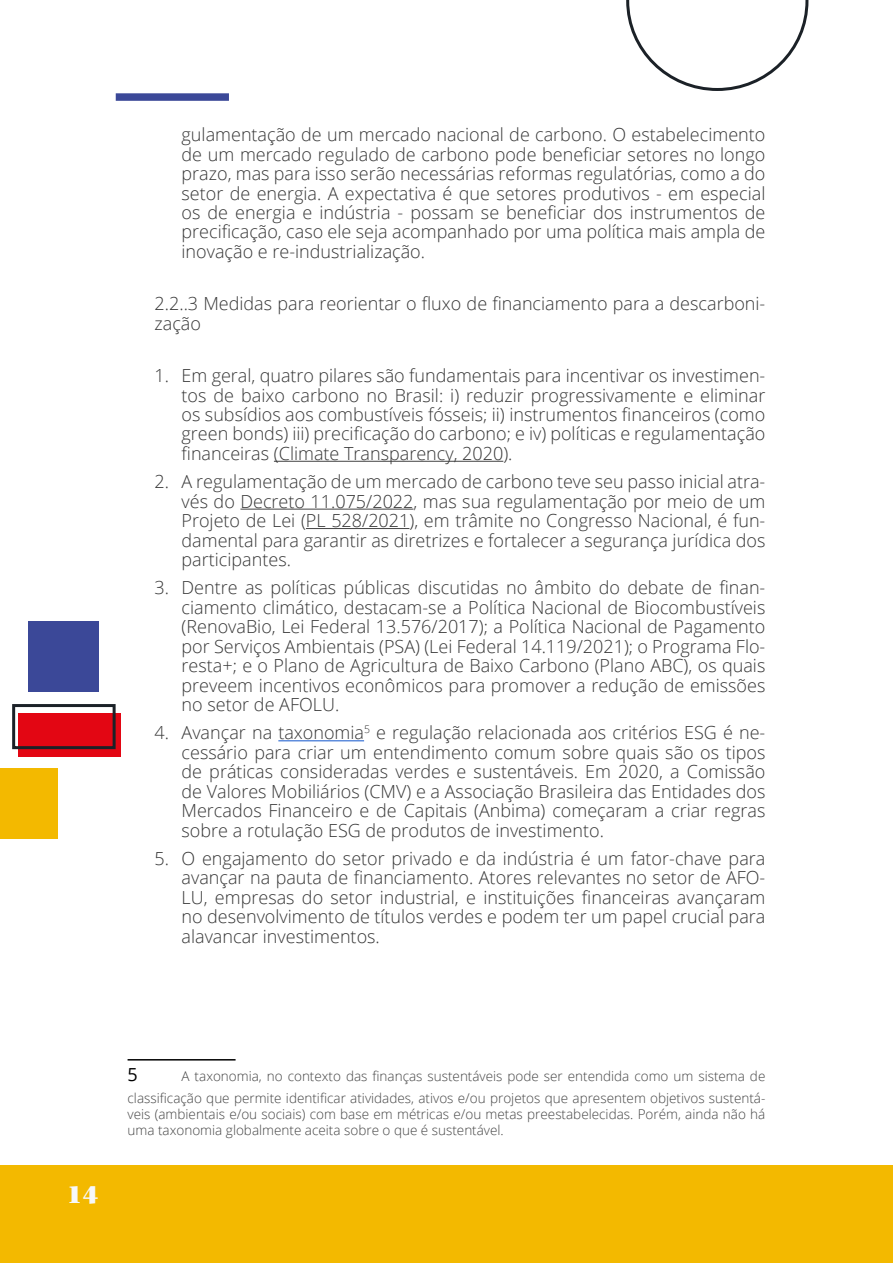
<style>
.page{position:relative;width:893px;height:1263px;background:#fff}
.page>*{position:absolute;margin:0;border:0;box-sizing:border-box;transform-origin:0 0}
.t1{font:27px "Utopia Std Black Headline";color:#f7f8fa}
.t2{font:300 18px/19.4px "Open Sans";color:#363636;text-align:justify}
.t3{font:18px "Open Sans";color:#000}
.t4{font:300 13.5px/21.6px "Open Sans";color:#434343;text-align:right}
</style>
<div class="page">
<div style="left:0;top:1165px;width:893px;height:98px;background:#f3b900"></div>
<div style="left:116px;top:93px;width:113px;height:8px;background:#3b4898"></div>
<svg style="left:626px;top:0;width:183px;height:91px"></svg>
<div style="left:0;top:768px;width:57px;height:70px;background:#f3b900"></div>
<div style="left:28px;top:621px;width:71px;height:71px;background:#3b4898"></div>
<div style="left:18px;top:714px;width:102px;height:43px;background:#e30613"></div>
<div style="left:12px;top:704px;width:104px;height:45px;border:3px solid #1b2127"></div>
<hr style="left:274px;top:461px;width:229px;height:1px;background:#434343">
<hr style="left:240px;top:509px;width:173px;height:1px;background:#434343">
<hr style="left:306px;top:528px;width:103px;height:1px;background:#434343">
<hr style="left:278px;top:740px;width:86px;height:1px;background:#15c">
<hr style="left:128px;top:1059px;width:108px;height:1px;background:#000">
<p class="t2" style="left:182px;top:125px;width:585px">gulamentação de um mercado nacional de carbono. O estabelecimento de um mercado regulado de carbono pode beneficiar setores no longo prazo, mas para isso serão necessárias reformas regulatórias, como a do setor de energia. A expectativa é que setores produtivos - em especial os de energia e indústria - possam se beneficiar dos instrumentos de precificação, caso ele seja acompanhado por uma política mais ampla de inovação e re-industrialização.</p>
<p class="t2" style="left:155px;top:294px;width:612px">2.2..3 Medidas para reorientar o fluxo de financiamento para a descarboni&shy;zação</p>
<p class="t2" style="left:182px;top:365px;width:585px;text-indent:-27px">1. Em geral, quatro pilares são fundamentais para incentivar os investimen&shy;tos de baixo carbono no Brasil: i) reduzir progressivamente e eliminar os subsídios aos combustíveis fósseis; ii) instrumentos financeiros (como green bonds) iii) precificação do carbono; e iv) políticas e regulamentação financeiras (Climate Transparency, 2020).</p>
<p class="t2" style="left:182px;top:472px;width:585px;text-indent:-27px">2. A regulamentação de um mercado de carbono teve seu passo inicial atra&shy;vés do Decreto 11.075/2022, mas sua regulamentação por meio de um Projeto de Lei (PL 528/2021), em trâmite no Congresso Nacional, é fun&shy;damental para garantir as diretrizes e fortalecer a segurança jurídica dos participantes.</p>
<p class="t2" style="left:182px;top:578px;width:585px;text-indent:-27px">3. Dentre as políticas públicas discutidas no âmbito do debate de finan&shy;ciamento climático, destacam-se a Política Nacional de Biocombustíveis (RenovaBio, Lei Federal 13.576/2017); a Política Nacional de Pagamento por Serviços Ambientais (PSA) (Lei Federal 14.119/2021); o Programa Flo&shy;resta+; e o Plano de Agricultura de Baixo Carbono (Plano ABC), os quais preveem incentivos econômicos para promover a redução de emissões no setor de AFOLU.</p>
<p class="t2" style="left:182px;top:723px;width:585px;text-indent:-27px">4. Avançar na taxonomia<sup>5</sup> e regulação relacionada aos critérios ESG é ne&shy;cessário para criar um entendimento comum sobre quais são os tipos de práticas consideradas verdes e sustentáveis. Em 2020, a Comissão de Valores Mobiliários (CMV) e a Associação Brasileira das Entidades dos Mercados Financeiro e de Capitais (Anbima) começaram a criar regras sobre a rotulação ESG de produtos de investimento.</p>
<p class="t2" style="left:182px;top:848px;width:585px;text-indent:-27px">5. O engajamento do setor privado e da indústria é um fator-chave para avançar na pauta de financiamento. Atores relevantes no setor de AFO-LU, empresas do setor industrial, e instituições financeiras avançaram no desenvolvimento de títulos verdes e podem ter um papel crucial para alavancar investimentos.</p>
<h1 class="t1" style="left:67px;top:1180px;width:33px">14</h1>
<p class="t3" style="left:128px;top:1062px;width:12px">5</p>
<p class="t4" style="left:128px;top:1065px;width:639px">A taxonomia, no contexto das finanças sustentáveis pode ser entendida como um sistema de classificação que permite identificar atividades, ativos e/ou projetos que apresentem objetivos sustentá-</p>
<p class="t4" style="left:128px;top:1106px;width:639px;line-height:16.2px;text-align:left">veis (ambientais e/ou sociais) com base em métricas e/ou metas preestabelecidas. Porém, ainda não há uma taxonomia globalmente aceita sobre o que é sustentável.</p>
</div>
